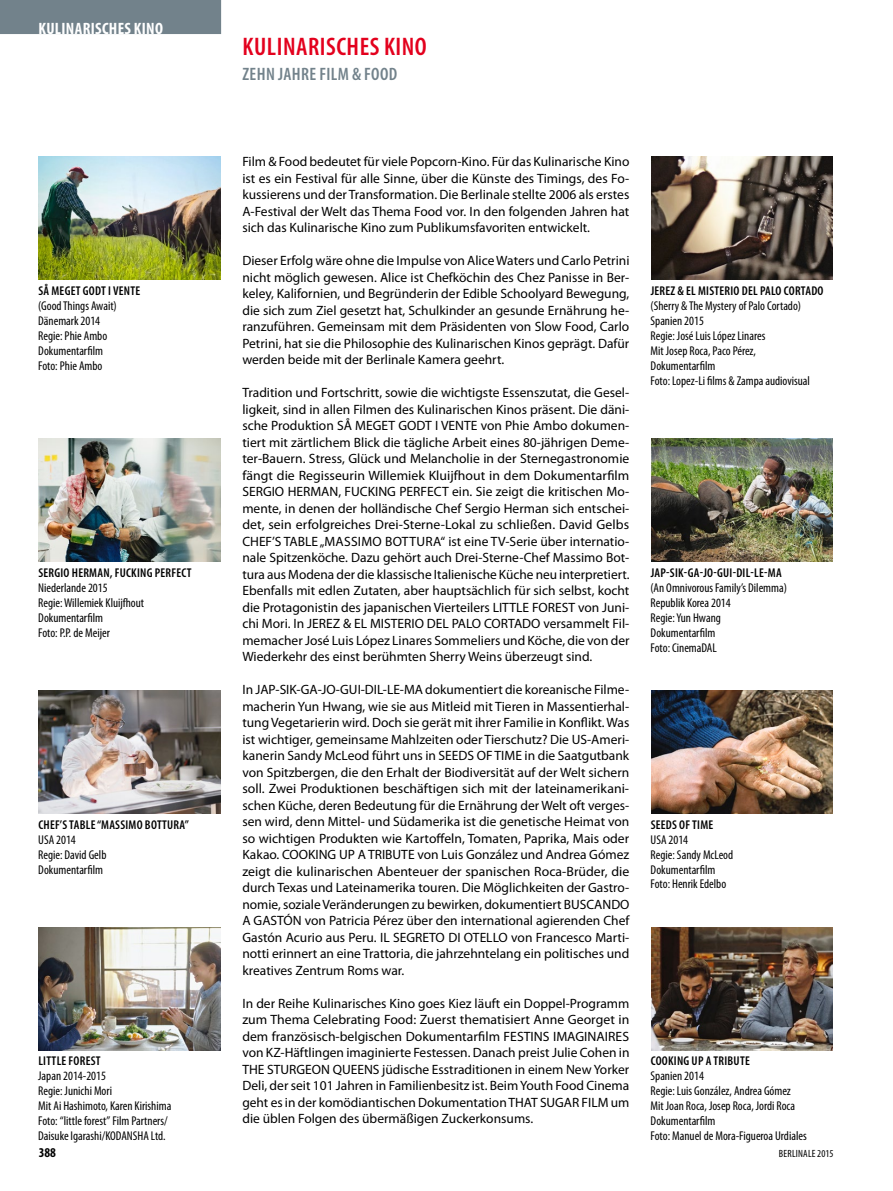
<style>
.page{position:relative;width:893px;height:1191px;background:#fff}
.page>*{position:absolute;margin:0;border:0;box-sizing:border-box;transform-origin:0 0}
.t1{font:600 condensed 25.5px "Myriad Pro";letter-spacing:.02em;color:#e3001d}
.t2{font:600 condensed 18px "Myriad Pro";letter-spacing:.02em;color:#72828b}
.t3{font:700 condensed 16.5px "Myriad Pro";letter-spacing:.02em;color:#fff}
.t4{font:13.5px/16.5px "Myriad Pro";color:#000;text-align:justify}
.t5{font:700 condensed 13.5px "Myriad Pro";color:#000}
.t6{font:condensed 12.75px/15px "Myriad Pro";color:#000}
.t7{font:600 condensed 12.75px "Myriad Pro";letter-spacing:.02em;color:#000}
.t8{font:condensed 10.5px "Myriad Pro";letter-spacing:.02em;color:#000}
</style>
<div class="page">
<div style="left:0;top:0;width:221px;height:34px;background:#72828b"></div>
<img style="left:651px;top:156px;width:182px;height:124px">
<img style="left:651px;top:438px;width:182px;height:123px">
<img style="left:651px;top:690px;width:182px;height:123px">
<img style="left:651px;top:927px;width:182px;height:123px">
<img style="left:39px;top:156px;width:182px;height:124px">
<img style="left:39px;top:438px;width:182px;height:123px">
<img style="left:39px;top:690px;width:182px;height:123px">
<img style="left:39px;top:927px;width:182px;height:123px">
<p class="t3" style="left:38px;top:18px;width:126px">KULINARISCHES KINO</p>
<h1 class="t1" style="left:243px;top:31px;width:186px">KULINARISCHES KINO</h1>
<h2 class="t2" style="left:243px;top:63px;width:156px">ZEHN JAHRE FILM &amp; FOOD</h2>
<p class="t4" style="left:242px;top:153px;width:389px">Film &amp; Food bedeutet für viele Popcorn-Kino. Für das Kulinarische Kino ist es ein Festival für alle Sinne, über die Künste des Timings, des Fo&shy;kussierens und der Transformation. Die Berlinale stellte 2006 als erstes A-Festival der Welt das Thema Food vor. In den folgenden Jahren hat sich das Kulinarische Kino zum Publikumsfavoriten entwickelt.</p>
<p class="t4" style="left:242px;top:252px;width:389px">Dieser Erfolg wäre ohne die Impulse von Alice Waters und Carlo Petrini nicht möglich gewesen. Alice ist Chefköchin des Chez Panisse in Ber&shy;keley, Kalifornien, und Begründerin der Edible Schoolyard Bewegung, die sich zum Ziel gesetzt hat, Schulkinder an gesunde Ernährung he&shy;ranzuführen. Gemeinsam mit dem Präsidenten von Slow Food, Carlo Petrini, hat sie die Philosophie des Kulinarischen Kinos geprägt. Dafür werden beide mit der Berlinale Kamera geehrt.</p>
<p class="t4" style="left:242px;top:384px;width:389px">Tradition und Fortschritt, sowie die wichtigste Essenszutat, die Gesel&shy;ligkeit, sind in allen Filmen des Kulinarischen Kinos präsent. Die däni&shy;sche Produktion SÅ MEGET GODT I VENTE von Phie Ambo dokumen&shy;tiert mit zärtlichem Blick die tägliche Arbeit eines 80-jährigen Deme&shy;ter-Bauern. Stress, Glück und Melancholie in der Sternegastronomie fängt die Regisseurin Willemiek Kluijfhout in dem Dokumentarfilm SERGIO HERMAN, FUCKING PERFECT ein. Sie zeigt die kritischen Mo&shy;mente, in denen der holländische Chef Sergio Herman sich entschei&shy;det, sein erfolgreiches Drei-Sterne-Lokal zu schließen. David Gelbs CHEF’S TABLE „MASSIMO BOTTURA“ ist eine TV-Serie über internatio&shy;nale Spitzenköche. Dazu gehört auch Drei-Sterne-Chef Massimo Bot&shy;tura aus Modena der die klassische Italienische Küche neu interpretiert.<br>Ebenfalls mit edlen Zutaten, aber hauptsächlich für sich selbst, kocht die Protagonistin des japanischen Vierteilers LITTLE FOREST von Juni&shy;chi Mori. In JEREZ &amp; EL MISTERIO DEL PALO CORTADO versammelt Fil&shy;memacher José Luis López Linares Sommeliers und Köche, die von der Wiederkehr des einst berühmten Sherry Weins überzeugt sind.</p>
<p class="t4" style="left:242px;top:681px;width:389px">In JAP-SIK-GA-JO-GUI-DIL-LE-MA dokumentiert die koreanische Filme&shy;macherin Yun Hwang, wie sie aus Mitleid mit Tieren in Massentierhal&shy;tung Vegetarierin wird. Doch sie gerät mit ihrer Familie in Konflikt. Was ist wichtiger, gemeinsame Mahlzeiten oder Tierschutz? Die US-Ameri&shy;kanerin Sandy McLeod führt uns in SEEDS OF TIME in die Saatgutbank von Spitzbergen, die den Erhalt der Biodiversität auf der Welt sichern soll. Zwei Produktionen beschäftigen sich mit der lateinamerikani&shy;schen Küche, deren Bedeutung für die Ernährung der Welt oft verges&shy;sen wird, denn Mittel- und Südamerika ist die genetische Heimat von so wichtigen Produkten wie Kartoffeln, Tomaten, Paprika, Mais oder Kakao. COOKING UP A TRIBUTE von Luis González und Andrea Gómez zeigt die kulinarischen Abenteuer der spanischen Roca-Brüder, die durch Texas und Lateinamerika touren. Die Möglichkeiten der Gastro&shy;nomie, soziale Veränderungen zu bewirken, dokumentiert BUSCANDO A GASTÓN von Patricia Pérez über den international agierenden Chef Gastón Acurio aus Peru. IL SEGRETO DI OTELLO von Francesco Marti&shy;notti erinnert an eine Trattoria, die jahrzehntelang ein politisches und kreatives Zentrum Roms war.</p>
<p class="t4" style="left:242px;top:995px;width:389px">In der Reihe Kulinarisches Kino goes Kiez läuft ein Doppel-Programm zum Thema Celebrating Food: Zuerst thematisiert Anne Georget in dem französisch-belgischen Dokumentarfilm FESTINS IMAGINAIRES von KZ-Häftlingen imaginierte Festessen. Danach preist Julie Cohen in THE STURGEON QUEENS jüdische Esstraditionen in einem New Yorker Deli, der seit 101 Jahren in Familienbesitz ist. Beim Youth Food Cinema geht es in der komödiantischen Dokumentation THAT SUGAR FILM um die üblen Folgen des übermäßigen Zuckerkonsums.</p>
<p class="t7" style="left:38px;top:282px;width:103px">SÅ MEGET GODT I VENTE</p>
<p class="t6" style="left:38px;top:298px;width:80px">(Good Things Await)<br>Dänemark 2014<br>Regie: Phie Ambo<br>Dokumentarfilm<br>Foto: Phie Ambo</p>
<p class="t7" style="left:651px;top:282px;width:174px">JEREZ &amp; EL MISTERIO DEL PALO CORTADO</p>
<p class="t6" style="left:651px;top:298px;width:161px">(Sherry &amp; The Mystery of Palo Cortado)<br>Spanien 2015<br>Regie: José Luis López Linares<br>Mit Josep Roca, Paco Pérez,<br>Dokumentarfilm<br>Foto: Lopez-Li films &amp; Zampa audiovisual</p>
<p class="t7" style="left:38px;top:564px;width:155px">SERGIO HERMAN, FUCKING PERFECT</p>
<p class="t6" style="left:38px;top:580px;width:107px">Niederlande 2015<br>Regie: Willemiek Kluijfhout<br>Dokumentarfilm<br>Foto: P.P. de Meijer</p>
<p class="t7" style="left:651px;top:564px;width:132px">JAP-SIK-GA-JO-GUI-DIL-LE-MA</p>
<p class="t6" style="left:651px;top:580px;width:138px">(An Omnivorous Family’s Dilemma)<br>Republik Korea 2014<br>Regie: Yun Hwang<br>Dokumentarfilm<br>Foto: CinemaDAL</p>
<p class="t7" style="left:38px;top:816px;width:152px">CHEF’S TABLE “MASSIMO BOTTURA”</p>
<p class="t6" style="left:38px;top:831px;width:70px">USA 2014<br>Regie: David Gelb<br>Dokumentarfilm</p>
<p class="t7" style="left:651px;top:816px;width:64px">SEEDS OF TIME</p>
<p class="t6" style="left:651px;top:831px;width:84px">USA 2014<br>Regie: Sandy McLeod<br>Dokumentarfilm<br>Foto: Henrik Edelbo</p>
<p class="t7" style="left:38px;top:1053px;width:64px">LITTLE FOREST</p>
<p class="t6" style="left:38px;top:1068px;width:135px">Japan 2014-2015<br>Regie: Junichi Mori<br>Mit Ai Hashimoto, Karen Kirishima<br>Foto: “little forest” Film Partners/<br>Daisuke Igarashi/KODANSHA Ltd.</p>
<p class="t5" style="left:39px;top:1143px;width:19px">388</p>
<p class="t8" style="left:779px;top:1146px;width:56px">BERLINALE 2015</p>
<p class="t7" style="left:651px;top:1053px;width:101px">COOKING UP A TRIBUTE</p>
<p class="t6" style="left:651px;top:1068px;width:158px">Spanien 2014<br>Regie: Luis González, Andrea Gómez<br>Mit Joan Roca, Josep Roca, Jordi Roca<br>Dokumentarfilm<br>Foto: Manuel de Mora-Figueroa Urdiales</p>
<p class="t5" style="left:39px;top:1143px;width:19px">402</p>
</div>
